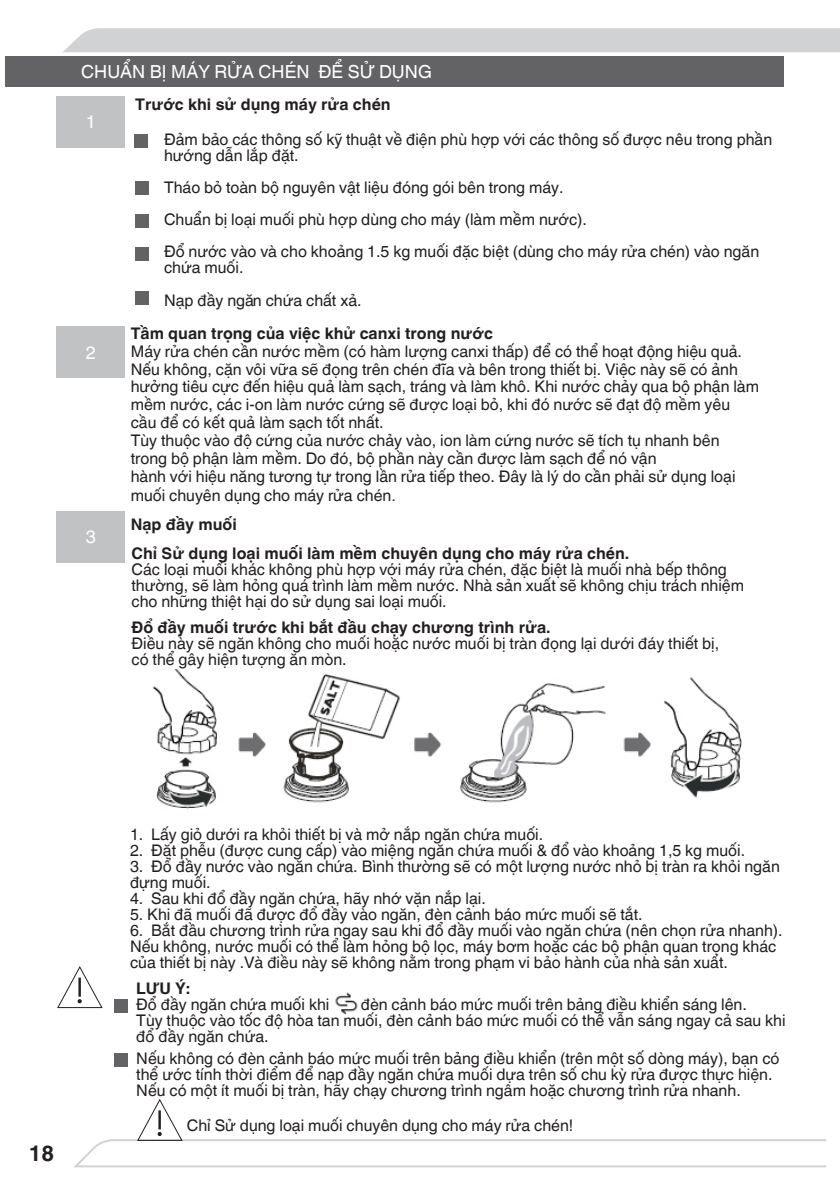
<style>
.page{position:relative;width:840px;height:1191px;background:#fff}
.page>*{position:absolute;margin:0;border:0;box-sizing:border-box;transform-origin:0 0}
.t1{font:700 22px "Helvetica World";color:#231f20}
.t2{font:18px "Helvetica World";color:#fff}
.t3{font:16px/18px "Helvetica World";color:#231f20}
.t4{font:700 16px/29.2px "Helvetica World";color:#231f20}
.s1{font-family:"Arial"}
</style>
<div class="page">
<div style="left:63px;top:28px;width:776px;height:24px;background:#d1d2d4"></div>
<div style="left:57px;top:96px;width:68px;height:51px;background:#c1c2c4"></div>
<div style="left:134px;top:134px;width:14px;height:13px;background:#636366"></div>
<div style="left:5px;top:57px;width:777px;height:30px;background:#636366"></div>
<div style="left:135px;top:181px;width:13px;height:14px;background:#636366"></div>
<div style="left:135px;top:214px;width:13px;height:14px;background:#636366"></div>
<div style="left:135px;top:247px;width:13px;height:14px;background:#636366"></div>
<div style="left:135px;top:291px;width:13px;height:14px;background:#636366"></div>
<div style="left:57px;top:327px;width:68px;height:51px;background:#c1c2c4"></div>
<div style="left:57px;top:511px;width:68px;height:51px;background:#c1c2c4"></div>
<div style="left:115px;top:998px;width:13px;height:14px;background:#636366"></div>
<div style="left:114px;top:1053px;width:14px;height:14px;background:#636366"></div>
<svg style="left:57px;top:966px;width:46px;height:42px"></svg>
<img style="left:152px;top:669px;width:590px;height:140px">
<img style="left:335px;top:992px;width:23px;height:22px">
<svg style="left:74px;top:1099px;width:753px;height:69px"></svg>
<p class="t2" style="left:81px;top:62px;width:352px">CHUẨN BỊ MÁY RỬA CHÉN ĐỂ SỬ DỤNG</p>
<p class="t4" style="left:135px;top:90px;width:257px">Trước khi sử dụng máy rửa chén</p>
<p class="t3" style="left:164px;top:132px;width:609px;line-height:16px">Đảm bảo các thông số kỹ thuật về điện phù hợp với các thông số được nêu trong phần hướng dẫn lắp đặt.</p>
<p class="t3" style="left:164px;top:172px;width:596px;line-height:32px">Tháo bỏ toàn bộ nguyên vật liệu đóng gói bên trong máy.<br>Chuẩn bị loại muối phù hợp dùng cho máy (làm mềm nước).<br>Đổ nước vào và cho khoảng 1.5 kg muối đặc biệt (dùng cho máy rửa chén) vào ngăn</p>
<p class="t3" style="left:164px;top:251px;width:199px;line-height:32.6px">chứa muối.<br>Nạp đầy ngăn chứa chất xả.</p>
<p class="t4" style="left:131px;top:318px;width:363px">Tầm quan trọng của việc khử canxi trong nước</p>
<p class="t3" style="left:131px;top:342px;width:629px">Máy rửa chén cần nước mềm (có hàm lượng canxi thấp) để có thể hoạt động hiệu quả.<br>Nếu không, cặn vôi vữa sẽ đọng trên chén đĩa và bên trong thiết bị. Việc này sẽ có ảnh hưởng tiêu cực đến hiệu quả làm sạch, tráng và làm khô. Khi nước chảy qua bộ phận làm mềm nước, các i-on làm nước cứng sẽ được loại bỏ, khi đó nước sẽ đạt độ mềm yêu cầu để có kết quả làm sạch tốt nhất.<br>Tùy thuộc vào độ cứng của nước chảy vào, ion làm cứng nước sẽ tích tụ nhanh bên trong bộ phận làm mềm. Do đó, bộ phần này cần được làm sạch để nó vận<br>hành với hiệu năng tương tự trong lần rửa tiếp theo. Đây là lý do cần phải sử dụng loại muối chuyên dụng cho máy rửa chén<span class="s1">.</span></p>
<p class="t4" style="left:131px;top:510px;width:499px">Nạp đầy muối<br>Chỉ Sử dụng loại muối làm mềm chuyên dụng cho máy rửa chén.</p>
<p class="t3" style="left:131px;top:562px;width:613px;line-height:16px">Các loại muối khác không phù hợp với máy rửa chén, đặc biệt là muối nhà bếp thông thường, sẽ làm hỏng quá trình làm mềm nước. Nhà sản xuất sẽ không chịu trách nhiệm cho những thiệt hại do sử dụng sai loại muối.</p>
<p class="t4" style="left:131px;top:613px;width:420px">Đổ đầy muối trước khi bắt đầu chạy chương trình rửa.</p>
<p class="t3" style="left:131px;top:636px;width:589px;line-height:16px">Điều này sẽ ngăn không cho muối hoặc nước muối bị tràn đọng lại dưới đáy thiết bị, có thể gây hiện tượng ăn mòn.</p>
<p class="t2" style="left:86px;top:112px;width:12px">1</p>
<p class="t2" style="left:86px;top:342px;width:12px">2</p>
<p class="t2" style="left:86px;top:526px;width:12px">3</p>
<h1 class="t1" style="left:29px;top:1141px;width:27px">18</h1>
<p class="t3" style="left:130px;top:826px;width:414px">1. Lấy giỏ dưới ra khỏi thiết bị và mở nắp ngăn chứa muối.</p>
<p class="t3" style="left:130px;top:842px;width:616px">2. Đặt phễu (được cung cấp) vào miệng ngăn chứa muối &amp; đổ vào khoảng 1,5 kg muối.</p>
<p class="t3" style="left:130px;top:859px;width:651px;line-height:16px">3. Đổ đầy nước vào ngăn chứa. Bình thường sẽ có một lượng nước nhỏ bị tràn ra khỏi ngăn đựng muối.</p>
<p class="t3" style="left:130px;top:890px;width:357px">4. Sau khi đổ đầy ngăn chứa, hãy nhớ vặn nắp lại.</p>
<p class="t3" style="left:130px;top:906px;width:513px">5. Khi đã muối đã được đổ đầy vào ngăn, đèn cảnh báo mức muối sẽ tắt.</p>
<p class="t3" style="left:130px;top:923px;width:653px;line-height:15.8px">6. Bắt đầu chương trình rửa ngay sau khi đổ đầy muối vào ngăn chứa (nên chọn rửa nhanh).<br>Nếu không, nước muối có thể làm hỏng bộ lọc, máy bơm hoặc các bộ phận quan trọng khác của thiết bị này .Và điều này sẽ không nằm trong phạm vi bảo hành của nhà sản xuất.</p>
<p class="t4" style="left:136px;top:974px;width:55px">LƯU Ý:</p>
<p class="t3" style="left:136px;top:995px;width:194px">Đổ đầy ngăn chứa muối khi</p>
<p class="t3" style="left:136px;top:997px;width:650px;line-height:15.8px;text-indent:224px">đèn cảnh báo mức muối trên bảng điều khiển sáng lên.<br>Tùy thuộc vào tốc độ hòa tan muối, đèn cảnh báo mức muối có thể vẫn sáng ngay cả sau khi đổ đầy ngăn chứa.</p>
<p class="t3" style="left:136px;top:1050px;width:644px;line-height:15.8px">Nếu không có đèn cảnh báo mức muối trên bảng điều khiển (trên một số dòng máy), bạn có thể ước tính thời điểm để nạp đầy ngăn chứa muối dựa trên số chu kỳ rửa được thực hiện.<br>Nếu có một ít muối bị tràn, hãy chạy chương trình ngâm hoặc chương trình rửa nhanh.</p>
<p class="t3" style="left:187px;top:1116px;width:388px">Chỉ Sử dụng loại muối chuyên dụng cho máy rửa chén!</p>
</div>
